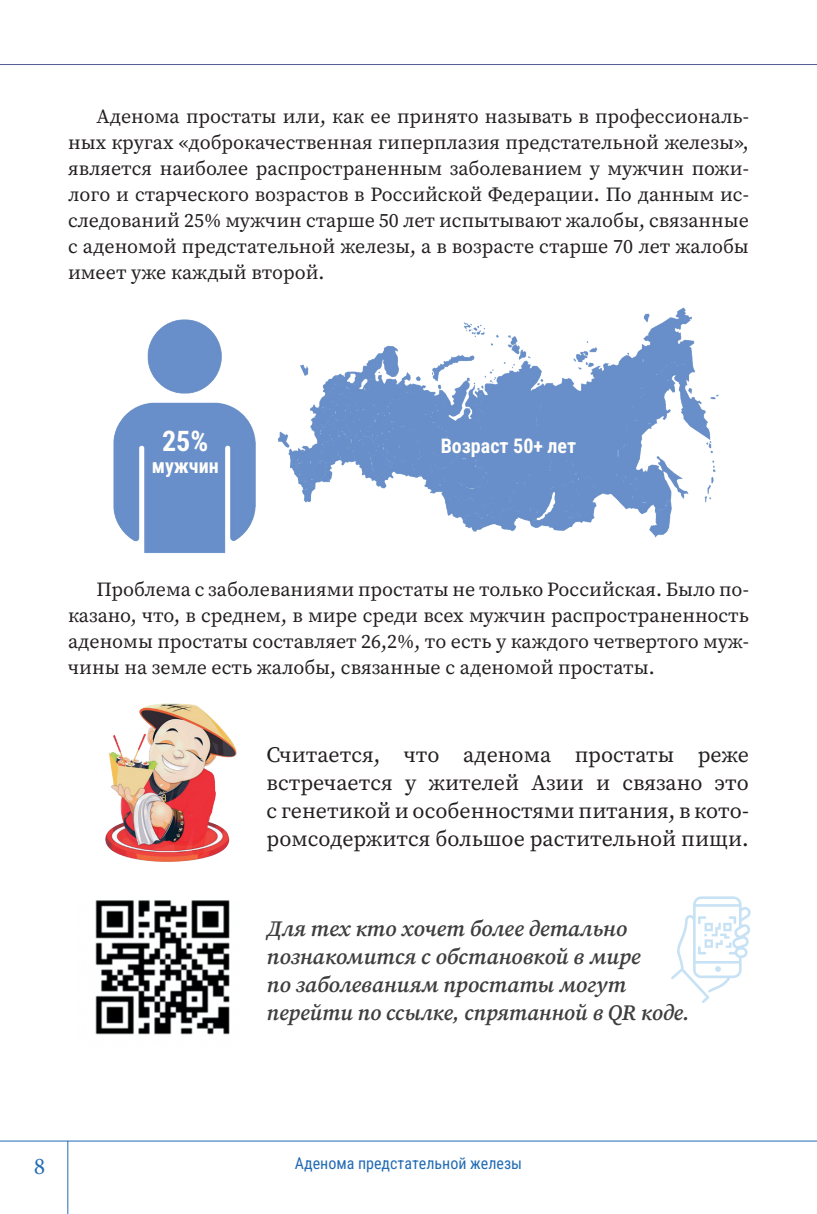
<style>
.page{position:relative;width:817px;height:1214px;background:#fff}
.page>*{position:absolute;margin:0;border:0;box-sizing:border-box;transform-origin:0 0}
.osn{font:28px "Roboto Condensed";color:#fffefa}
.t1{font:24px "Minion Pro";color:#226bb5}
.osn-2{font:22px/28px "Source Serif Variable";color:#231f20;text-align:justify}
.qr{font:italic 22px/28px "Source Serif Variable";color:#3e3e3f}
.osn-3{font:20px/26px "Source Serif Variable";color:#231f20;text-align:justify}
.osn-4{font:20px "Roboto Condensed";color:#fffefa}
.t2{font:16px "Roboto Condensed";color:#226bb5}
</style>
<div class="page">
<hr style="left:0;top:1140px;width:816px;height:1px;background:#226bb5">
<hr style="left:0;top:64px;width:816px;height:1px;background:#525b95">
<hr style="left:67px;top:1140px;width:1px;height:73px;background:#226bb5">
<img style="left:113px;top:307px;width:606px;height:246px">
<img style="left:105px;top:703px;width:132px;height:159px">
<svg style="left:671px;top:896px;width:79px;height:107px"></svg>
<img style="left:95px;top:900px;width:135px;height:135px">
<p class="osn-3" style="left:68px;top:103px;width:682px;text-indent:28px">Аденома простаты или, как ее принято называть в профессиональ&shy;ных кругах «доброкачественная гиперплазия предстательной железы», является наиболее распространенным заболеванием у мужчин пожи&shy;лого и старческого возрастов в Российской Федерации. По данным ис&shy;следований 25% мужчин старше 50 лет испытывают жалобы, связанные с аденомой предстательной железы, а в возрасте старше 70 лет жалобы имеет уже каждый второй.</p>
<p class="osn" style="left:162px;top:421px;width:48px">25%</p>
<p class="osn-4" style="left:152px;top:452px;width:68px">мужчин</p>
<p class="osn-4" style="left:440px;top:432px;width:137px">Возраст 50+ лет</p>
<p class="osn-3" style="left:68px;top:576px;width:682px;text-indent:28px">Проблема с заболеваниями простаты не только Российская. Было по&shy;казано, что, в среднем, в мире среди всех мужчин распространенность аденомы простаты составляет 26,2%, то есть у каждого четвертого муж&shy;чины на земле есть жалобы, связанные с аденомой простаты.</p>
<p class="osn-2" style="left:266px;top:740px;width:483px">Считается, что аденома простаты реже встречается у жителей Азии и связано это с генетикой и особенностями питания, в кото&shy;ромсодержится большое растительной пищи.</p>
<p class="qr" style="left:266px;top:914px;width:424px">Для тех кто хочет более детально познакомится с обстановкой в мире<br>по заболеваниям простаты могут перейти по ссылке, спрятанной в QR коде.</p>
<p class="t1" style="left:34px;top:1149px;width:13px">8</p>
<p class="t2" style="left:295px;top:1152px;width:229px">Аденома предстательной железы</p>
</div>
